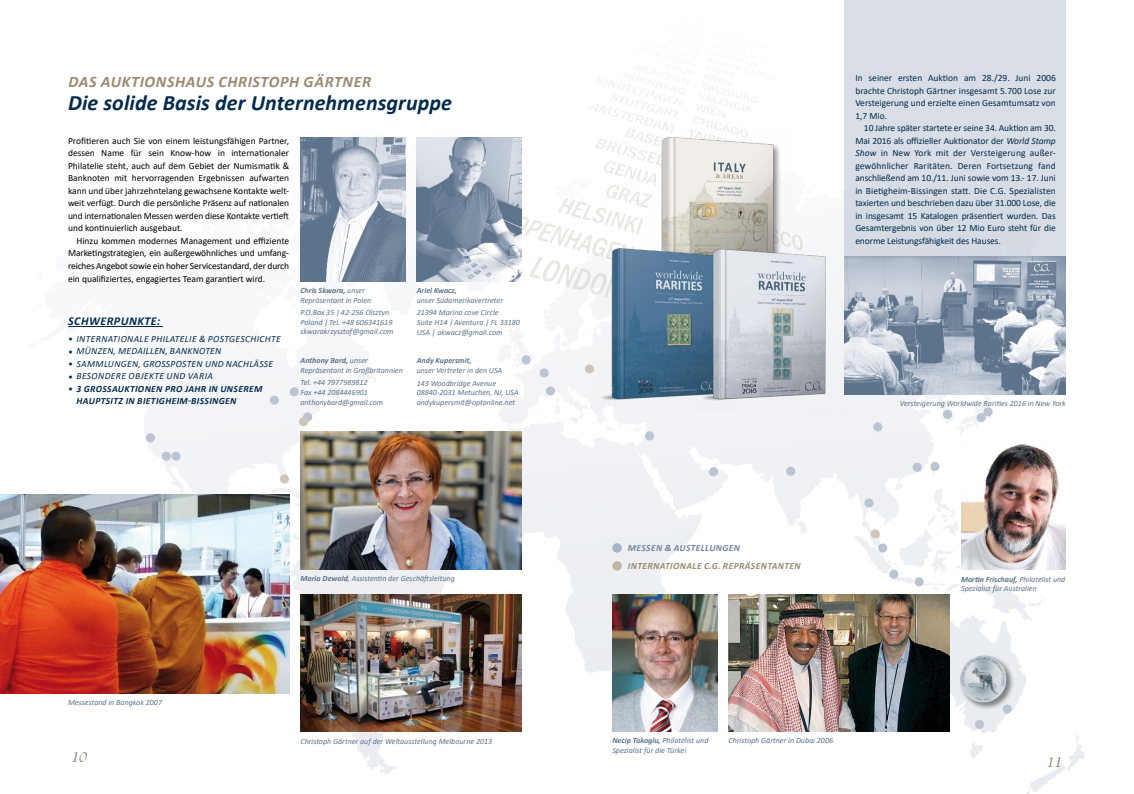
<style>
.page{position:relative;width:1134px;height:794px;background:#fff}
.page>*{position:absolute;margin:0;border:0;box-sizing:border-box;transform-origin:0 0}
.t1{font:italic 700 22px "Calibri";letter-spacing:.005em;color:#022a4c}
.t2{font:italic 700 16px "Calibri";letter-spacing:.04em;color:#9b8a71}
.t3{font:italic 14px "Bernhard Modern BT";color:#7d6e58}
.t4{font:italic 700 12px "Calibri";letter-spacing:.04em;color:#022a4c}
.t5{font:9.5px/12.5px "Calibri";letter-spacing:-.01em;color:#022a4c;text-align:justify}
.t6{font:9.5px/12.5px "Calibri";color:#000;text-align:justify}
.t7{font:italic 9.5px "Calibri";letter-spacing:.04em;color:#022a4c}
.t8{font:italic 700 9.5px "Calibri";letter-spacing:.04em;color:#022a4c}
.t9{font:italic 700 9.5px "Calibri";letter-spacing:.04em;color:#9b8a71}
.t10{font:italic 700 9.5px "Calibri";letter-spacing:.04em;color:#72859d}
.t11{font:italic 8px/9.6px "Calibri";color:#5c728a}
.t12{font:italic 700 8px "Calibri";color:#5c728a}
.s1{font-weight:400}
.s2{font-weight:700}
.s3{font-style:italic}
</style>
<div class="page">
<img style="left:3px;top:137px;width:1081px;height:657px">
<div style="left:270px;top:395px;width:9px;height:10px;background:#bbc4d2;border-radius:50%"></div>
<div style="left:290px;top:387px;width:9px;height:9px;background:#bbc4d2;border-radius:50%"></div>
<div style="left:303px;top:412px;width:9px;height:9px;background:#bbc4d2;border-radius:50%"></div>
<div style="left:162px;top:451px;width:9px;height:10px;background:#bbc4d2;border-radius:50%"></div>
<div style="left:146px;top:433px;width:9px;height:9px;background:#bbc4d2;border-radius:50%"></div>
<div style="left:171px;top:451px;width:10px;height:10px;background:#bbc4d2;border-radius:50%"></div>
<div style="left:540px;top:368px;width:9px;height:9px;background:#bbc4d2;border-radius:50%"></div>
<div style="left:546px;top:386px;width:9px;height:9px;background:#bbc4d2;border-radius:50%"></div>
<div style="left:709px;top:467px;width:9px;height:9px;background:#bbc4d2;border-radius:50%"></div>
<div style="left:645px;top:431px;width:9px;height:9px;background:#bbc4d2;border-radius:50%"></div>
<div style="left:786px;top:467px;width:9px;height:9px;background:#bbc4d2;border-radius:50%"></div>
<div style="left:864px;top:498px;width:9px;height:9px;background:#bbc4d2;border-radius:50%"></div>
<div style="left:889px;top:569px;width:9px;height:9px;background:#bbc4d2;border-radius:50%"></div>
<div style="left:915px;top:577px;width:9px;height:9px;background:#bbc4d2;border-radius:50%"></div>
<div style="left:913px;top:463px;width:9px;height:9px;background:#bbc4d2;border-radius:50%"></div>
<div style="left:930px;top:462px;width:9px;height:9px;background:#bbc4d2;border-radius:50%"></div>
<div style="left:873px;top:422px;width:9px;height:9px;background:#bbc4d2;border-radius:50%"></div>
<div style="left:943px;top:410px;width:9px;height:9px;background:#bbc4d2;border-radius:50%"></div>
<div style="left:977px;top:413px;width:9px;height:9px;background:#bbc4d2;border-radius:50%"></div>
<div style="left:983px;top:407px;width:10px;height:9px;background:#bbc4d2;border-radius:50%"></div>
<div style="left:1003px;top:704px;width:9px;height:9px;background:#bbc4d2;border-radius:50%"></div>
<div style="left:975px;top:720px;width:9px;height:9px;background:#bbc4d2;border-radius:50%"></div>
<div style="left:299px;top:417px;width:9px;height:9px;background:#cfc6b9;border-radius:50%"></div>
<div style="left:585px;top:364px;width:9px;height:9px;background:#cfc6b9;border-radius:50%"></div>
<div style="left:280px;top:474px;width:9px;height:9px;background:#cfc6b9;border-radius:50%"></div>
<div style="left:871px;top:529px;width:9px;height:9px;background:#cfc6b9;border-radius:50%"></div>
<div style="left:878px;top:543px;width:9px;height:9px;background:#bbc4d2;border-radius:50%"></div>
<img style="left:0;top:494px;width:289px;height:199px">
<div style="left:612px;top:561px;width:10px;height:9px;background:#c0b5a4;border-radius:50%"></div>
<div style="left:612px;top:543px;width:10px;height:9px;background:#a7b2c4;border-radius:50%"></div>
<div style="left:958px;top:654px;width:56px;height:56px;background:#000;opacity:.45"></div>
<img style="left:959px;top:656px;width:49px;height:48px">
<div style="left:845px;top:0;width:221px;height:386px;background:#d9dee6"></div>
<img style="left:491px;top:0;width:354px;height:366px">
<img style="left:646px;top:127px;width:146px;height:111px">
<hr style="left:68px;top:326px;width:95px;height:1px;background:#022a4c">
<img style="left:595px;top:237px;width:147px;height:175px">
<img style="left:845px;top:256px;width:221px;height:138px">
<img style="left:729px;top:594px;width:221px;height:138px">
<img style="left:961px;top:432px;width:105px;height:138px">
<img style="left:612px;top:594px;width:105px;height:137px">
<img style="left:417px;top:138px;width:105px;height:143px">
<img style="left:300px;top:138px;width:105px;height:143px">
<img style="left:301px;top:431px;width:221px;height:138px">
<img style="left:301px;top:594px;width:221px;height:138px">
<img style="left:697px;top:238px;width:146px;height:175px">
<h2 class="t2" style="left:68px;top:70px;width:99px">DAS AUKTIONSHAUS</h2>
<h2 class="t2" style="left:218px;top:70px;width:154px">CHRISTOPH GÄRTNER</h2>
<h1 class="t1" style="left:68px;top:87px;width:385px">DIE SOLIDE BASIS DER UNTERNEHMENSGRUPPE</h1>
<p class="t6" style="left:68px;top:134px;width:223px">Profitieren auch Sie von einem leistungsfähigen Partner, dessen Name für sein Know-how in internationaler Philatelie steht, auch auf dem Gebiet der Numismatik &amp; Banknoten mit hervorragenden Ergebnissen aufwarten kann und über jahrzehntelang gewachsene Kontakte welt&shy;weit verfügt. Durch die persönliche Präsenz auf nationalen und internationalen Messen werden diese Kontakte vertieft und kontinuierlich ausgebaut.</p>
<p class="t6" style="left:68px;top:234px;width:223px;text-indent:9px">Hinzu kommen modernes Management und effiziente Marketingstrategien, ein außergewöhnliches und umfang&shy;reiches Angebot sowie ein hoher Servicestandard, der durch ein qualifiziertes, engagiertes Team garantiert wird.</p>
<h3 class="t4" style="left:68px;top:312px;width:15px">SCHWE</h3>
<h3 class="t4" style="left:107px;top:312px;width:55px">RPUNKTE:</h3>
<p class="t7" style="left:68px;top:332px;width:214px">• internationale Philatelie &amp; Postgeschichte</p>
<p class="t7" style="left:68px;top:344px;width:30px">• Münzen</p>
<p class="t7" style="left:114px;top:344px;width:39px">, Meda illen</p>
<p class="t7" style="left:165px;top:344px;width:17px">, Banknoten</p>
<p class="t7" style="left:68px;top:357px;width:88px">• Sammlungen, Grossposten</p>
<p class="t7" style="left:205px;top:357px;width:7px">und</p>
<p class="t7" style="left:226px;top:357px;width:13px">Nachl</p>
<p class="t7" style="left:254px;top:357px;width:12px">ässe</p>
<p class="t7" style="left:68px;top:369px;width:15px">• besondere</p>
<p class="t7" style="left:129px;top:369px;width:13px">Objekte</p>
<p class="t7" style="left:167px;top:369px;width:7px">und</p>
<p class="t7" style="left:188px;top:369px;width:26px">Var ia</p>
<p class="t8" style="left:68px;top:381px;width:52px"><span class="s1">•</span> 3 GROSSAUK</p>
<p class="t8" style="left:130px;top:381px;width:98px">TIONEN PRO JAHR IN UNS</p>
<p class="t8" style="left:238px;top:381px;width:25px">EREM</p>
<p class="t8" style="left:77px;top:394px;width:14px">HAUP</p>
<p class="t8" style="left:101px;top:394px;width:136px">TSITZ IN BIETIGHEIM-BISSINGEN</p>
<p class="t11" style="left:300px;top:285px;width:72px"><span class="s2">CHRIS SKWARA,</span> unser<br>Repräsentant in Polen</p>
<p class="t11" style="left:300px;top:307px;width:94px">P.O.Box 35 | 42-256 Olsztyn<br>Poland | Tel. +48 606341619 skwarakrzysztof@gmail.com</p>
<p class="t11" style="left:300px;top:355px;width:104px"><span class="s2">ANTHONY BARD,</span> unser<br>Repräsentant in Großbritannien</p>
<p class="t11" style="left:300px;top:377px;width:84px">Tel. +44 7977989812<br>Fax +44 2084446901 anthonybard@gmail.com</p>
<p class="t12" style="left:417px;top:285px;width:42px">ARIEL KWACZ,</p>
<p class="t11" style="left:417px;top:293px;width:88px;line-height:12.6px">unser Südamerikavertreter<br>21394 Marina cove Circle</p>
<p class="t11" style="left:417px;top:317px;width:105px">Suite H14 |Aventura | FL 33180<br>USA</p>
<p class="t11" style="left:432px;top:327px;width:72px">| akwacz@gmail.com</p>
<p class="t12" style="left:417px;top:355px;width:56px">ANDY KUPERSMIT,</p>
<p class="t11" style="left:417px;top:364px;width:81px;line-height:12.6px">unser Vertreter in den USA<br>143 Woodbridge Avenue</p>
<p class="t11" style="left:417px;top:387px;width:104px">08840-2031 Metuchen, NJ, USA andykupersmit@optonline.net</p>
<p class="t11" style="left:68px;top:697px;width:96px">Messestand in Bangkok 2007</p>
<p class="t11" style="left:301px;top:573px;width:156px"><span class="s2">MARIA DEWALD</span>, Assistentin der Geschäftsleitung</p>
<p class="t5" style="left:855px;top:72px;width:202px">In seiner ersten Auktion am 28./29. Juni 2006 brachte Christoph Gärtner insgesamt 5.700 Lose zur Versteigerung und erzielte einen Gesamtumsatz von 1,7 Mio.</p>
<p class="t5" style="left:855px;top:122px;width:202px;text-indent:9px">10 Jahre später startete er seine 34. Auktion am 30.<br>Mai 2016 als offizieller Auktionator der <span class="s3">World Stamp Show</span> in New York mit der Versteigerung außer&shy;gewöhnlicher Raritäten. Deren Fortsetzung fand anschließend am 10./11. Juni sowie vom 13.- 17. Juni in Bietigheim-Bissingen statt. Die C.G. Spezialisten taxierten und beschrieben dazu über 31.000 Lose, die in insgesamt 15 Katalogen präsentiert wurden. Das Gesamtergebnis von über 12 Mio Euro steht für die enorme Leistungsfähigkeit des Hauses.</p>
<p class="t10" style="left:628px;top:541px;width:89px">MESSEN &amp; AUS TELLUNG</p>
<p class="t10" style="left:729px;top:541px;width:12px">EN</p>
<p class="t9" style="left:628px;top:559px;width:173px">INTERNATIONA LE C.G. REPRÄSENTAN TEN</p>
<p class="t11" style="left:900px;top:398px;width:167px">Versteigerung Worldwide Rarities 2016 in New York</p>
<p class="t11" style="left:961px;top:574px;width:106px"><span class="s2">MARTIN FRISCHAUF,</span> Philatelist und<br>Spezialist für Australien</p>
<p class="t11" style="left:612px;top:735px;width:98px"><span class="s2">NECIP TOKOGLU,</span> Philatelist und<br>Spezialist für die Türkei</p>
<p class="t11" style="left:729px;top:735px;width:106px">Christoph Gärtner in Dubai 2006</p>
<p class="t11" style="left:300px;top:735px;width:193px">Christoph Gärtner auf der Weltausstellung Melbourne 2013</p>
<h3 class="t3" style="left:72px;top:748px;width:17px">10</h3>
<h3 class="t3" style="left:1047px;top:753px;width:17px">11</h3>
</div>
